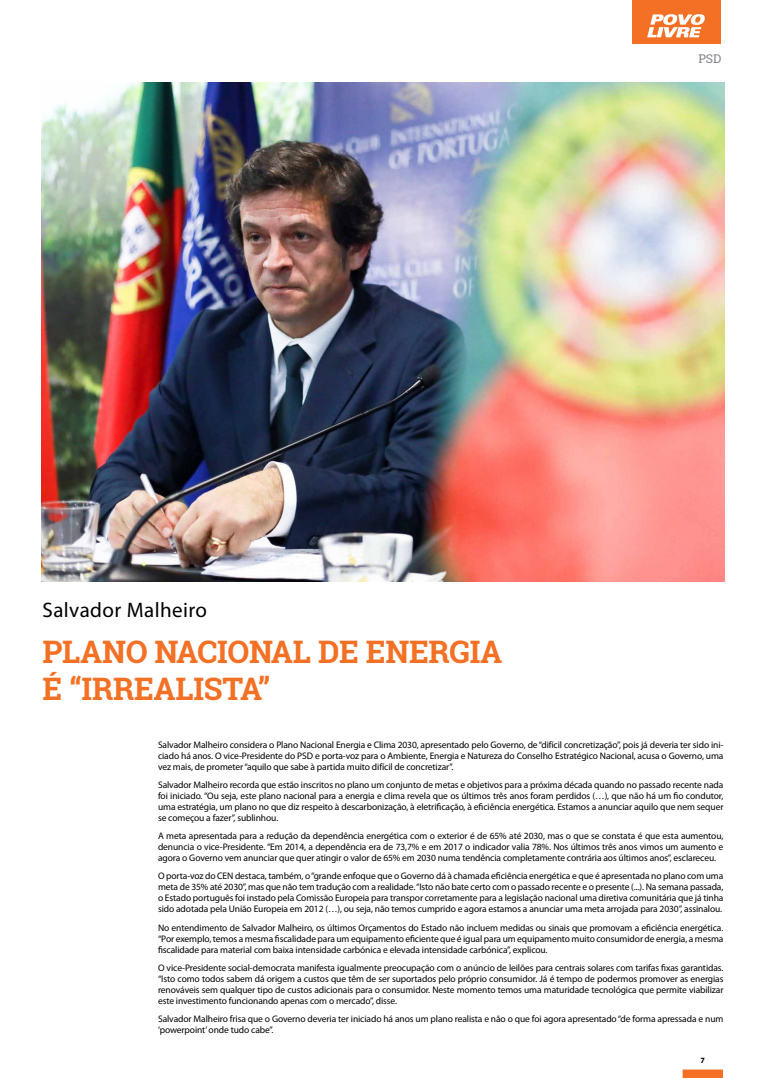
<style>
.page{position:relative;width:766px;height:1078px;background:#fff}
.page>*{position:absolute;margin:0;border:0;box-sizing:border-box;transform-origin:0 0}
.t1{font:700 31px/37.2px "Roboto Slab";letter-spacing:-.01em;color:#f37024}
.t2{font:21px "Myriad Pro";letter-spacing:.02em;color:#000}
.t3{font:12px "Roboto Slab";color:#808285}
.t4{font:9.5px/11px "Myriad Pro";letter-spacing:-.01em;color:#000;text-align:justify}
.t5{font:700 8px "Myriad Pro";color:#000}
</style>
<div class="page">
<div style="left:682px;top:1069px;width:40px;height:8px;background:#f37024;border:1px solid #f37024"></div>
<div style="left:631px;top:0;width:89px;height:44px;background:#f37024"></div>
<svg style="left:647px;top:14px;width:57px;height:23px"></svg>
<img style="left:42px;top:83px;width:682px;height:498px">
<p class="t3" style="left:698px;top:51px;width:25px">PSD</p>
<h2 class="t2" style="left:43px;top:597px;width:166px">Salvador Malheiro</h2>
<h1 class="t1" style="left:43px;top:633px;width:461px">PLANO NACIONAL DE ENERGIA<br>É “IRREALISTA”</h1>
<p class="t4" style="left:158px;top:739px;width:566px">Salvador Malheiro considera o Plano Nacional Energia e Clima 2030, apresentado pelo Governo, de “difícil concretização”, pois já deveria ter sido ini&shy;ciado há anos. O vice-Presidente do PSD e porta-voz para o Ambiente, Energia e Natureza do Conselho Estratégico Nacional, acusa o Governo, uma vez mais, de prometer “aquilo que sabe à partida muito difícil de concretizar”.</p>
<p class="t4" style="left:158px;top:779px;width:566px">Salvador Malheiro recorda que estão inscritos no plano um conjunto de metas e objetivos para a próxima década quando no passado recente nada foi iniciado. “Ou seja, este plano nacional para a energia e clima revela que os últimos três anos foram perdidos (…), que não há um fio condutor, uma estratégia, um plano no que diz respeito à descarbonização, à eletrificação, à eficiência energética. Estamos a anunciar aquilo que nem sequer se começou a fazer”, sublinhou.</p>
<p class="t4" style="left:158px;top:830px;width:566px">A meta apresentada para a redução da dependência energética com o exterior é de 65% até 2030, mas o que se constata é que esta aumentou, denuncia o vice-Presidente. “Em 2014, a dependência era de 73,7% e em 2017 o indicador valia 78%. Nos últimos três anos vimos um aumento e agora o Governo vem anunciar que quer atingir o valor de 65% em 2030 numa tendência completamente contrária aos últimos anos”, esclareceu.</p>
<p class="t4" style="left:158px;top:870px;width:566px">O porta-voz do CEN destaca, também, o “grande enfoque que o Governo dá à chamada eficiência energética e que é apresentada no plano com uma meta de 35% até 2030”, mas que não tem tradução com a realidade. “Isto não bate certo com o passado recente e o presente (...). Na semana passada, o Estado português foi instado pela Comissão Europeia para transpor corretamente para a legislação nacional uma diretiva comunitária que já tinha sido adotada pela União Europeia em 2012 (…), ou seja, não temos cumprido e agora estamos a anunciar uma meta arrojada para 2030”, assinalou.</p>
<p class="t4" style="left:158px;top:921px;width:566px">No entendimento de Salvador Malheiro, os últimos Orçamentos do Estado não incluem medidas ou sinais que promovam a eficiência energética. “Por exemplo, temos a mesma fiscalidade para um equipamento eficiente que é igual para um equipamento muito consumidor de energia, a mesma fiscalidade para material com baixa intensidade carbónica e elevada intensidade carbónica”, explicou.</p>
<p class="t4" style="left:158px;top:961px;width:567px">O vice-Presidente social-democrata manifesta igualmente preocupação com o anúncio de leilões para centrais solares com tarifas fixas garantidas. “Isto como todos sabem dá origem a custos que têm de ser suportados pelo próprio consumidor. Já é tempo de podermos promover as energias renováveis sem qualquer tipo de custos adicionais para o consumidor. Neste momento temos uma maturidade tecnológica que permite viabilizar este investimento funcionando apenas com o mercado”, disse.</p>
<p class="t4" style="left:158px;top:1012px;width:566px">Salvador Malheiro frisa que o Governo deveria ter iniciado há anos um plano realista e não o que foi agora apresentado “de forma apressada e num ‘powerpoint’ onde tudo cabe”.</p>
<p class="t5" style="left:700px;top:1054px;width:6px">7</p>
</div>
